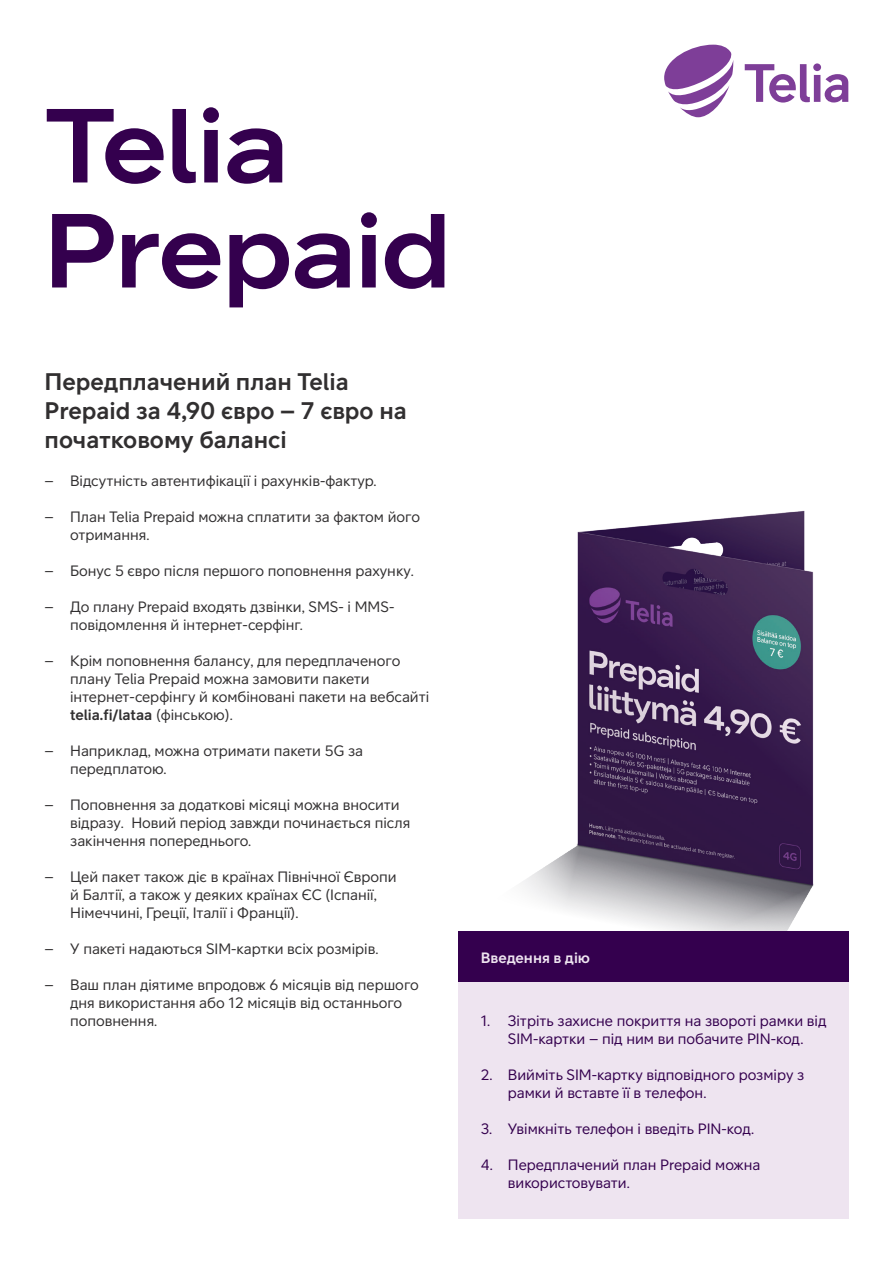
<style>
.page{position:relative;width:893px;height:1263px;background:#fff}
.page>*{position:absolute;margin:0;border:0;box-sizing:border-box;transform-origin:0 0}
.t1{font:105px/105px "Telia Sans Heading Heading";color:#34004e}
.Bullet{font:700 24px/28.8px "Telia Sans";color:#312f30}
.t2{font:15px/18px "Telia Sans";color:#312f30}
.t3{font:15px/18px "Telia Sans";color:#34004e}
.numbers{font:700 15px "Telia Sans";color:#eee4f0}
.s1{font-weight:700}
</style>
<div class="page">
<svg style="left:745px;top:63px;width:103px;height:40px"></svg>
<svg style="left:664px;top:45px;width:69px;height:72px"></svg>
<img style="left:522px;top:510px;width:292px;height:421px">
<div style="left:458px;top:949px;width:390px;height:269px;background:#eee4f0"></div>
<div style="left:458px;top:931px;width:390px;height:51px;background:#34004e"></div>
<p class="t1" style="left:45px;top:95px;width:407px">Telia<br>Prepaid</p>
<p class="Bullet" style="left:45px;top:368px;width:364px">Передплачений план Telia<br>Prepaid за 4,90 євро – 7 євро на початковому балансі</p>
<p class="t2" style="left:45px;top:472px;width:333px">– Відсутність автентифікації і рахунків-фактур.</p>
<p class="t2" style="left:70px;top:508px;width:351px;text-indent:-26px">– План Telia Prepaid можна сплатити за фактом його отримання.</p>
<p class="t2" style="left:45px;top:562px;width:371px">– Бонус 5 євро після першого поповнення рахунку.</p>
<p class="t2" style="left:70px;top:598px;width:326px;text-indent:-26px">– До плану Prepaid входять дзвінки, SMS- і MMS&shy;повідомлення й інтернет-серфінг.</p>
<p class="t2" style="left:70px;top:652px;width:361px;text-indent:-26px">– Крім поповнення балансу, для передплаченого плану Telia Prepaid можна замовити пакети інтернет-серфінгу й комбіновані пакети на вебсайті <span class="s1">telia.fi/lataa</span> (фінською).</p>
<p class="t2" style="left:70px;top:742px;width:294px;text-indent:-26px">– Наприклад, можна отримати пакети 5G за передплатою.</p>
<p class="t2" style="left:70px;top:796px;width:342px;text-indent:-26px">– Поповнення за додаткові місяці можна вносити відразу. Новий період завжди починається після закінчення попереднього.</p>
<p class="t2" style="left:70px;top:868px;width:328px;text-indent:-26px">– Цей пакет також діє в країнах Північної Європи й Балтії, а також у деяких країнах ЄС (Іспанії,<br>Німеччині, Греції, Італії і Франції).</p>
<p class="t2" style="left:45px;top:940px;width:335px">– У пакеті надаються SIM-картки всіх розмірів.</p>
<p class="t2" style="left:70px;top:976px;width:350px;text-indent:-26px">– Ваш план діятиме впродовж 6 місяців від першого дня використання або 12 місяців від останнього поповнення.</p>
<p class="numbers" style="left:481px;top:949px;width:111px">Введення в дію</p>
<p class="t3" style="left:481px;top:1012px;width:347px;text-align:center">1. Зітріть захисне покриття на звороті рамки від<br>SIM-картки – під ним ви побачите PIN-код.</p>
<p class="t3" style="left:508px;top:1066px;width:298px;text-indent:-27px">2. Вийміть SIM-картку відповідного розміру з рамки й вставте її в телефон.</p>
<p class="t3" style="left:481px;top:1120px;width:275px">3. Увімкніть телефон і введіть PIN-код.</p>
<p class="t3" style="left:508px;top:1156px;width:254px;text-indent:-27px">4. Передплачений план Prepaid можна використовувати.</p>
</div>
